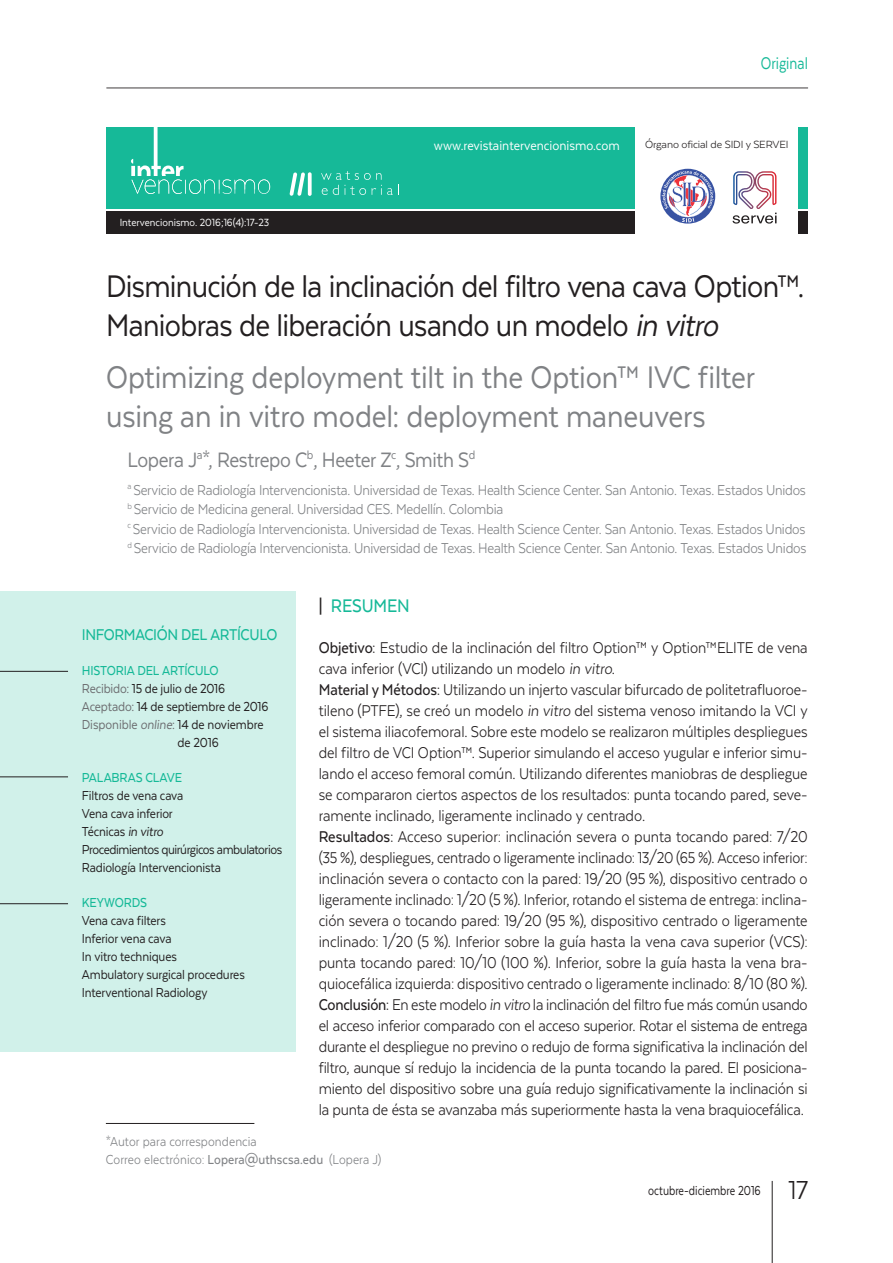
<style>
.page{position:relative;width:893px;height:1263px;background:#fff}
.page>*{position:absolute;margin:0;border:0;box-sizing:border-box;transform-origin:0 0}
.t1{font:36px/39px "Texta";letter-spacing:-.02em;color:#231f20;scale:.9 1}
.t2{font:36px/39px "Texta";letter-spacing:-.005em;color:#808285;scale:.9 1}
.t3{font:24px "Texta";letter-spacing:-.015em;color:#808285;scale:.9 1}
.t4{font:500 21px "Texta";letter-spacing:-.005em;color:#16b998;scale:.9 1}
.t5{font:19.5px "Texta";color:#16b998;scale:.8 1}
.t6{font:18px/21px "Texta";letter-spacing:-.005em;color:#231f20;scale:.9 1}
.t7{font:500 18px "Texta";letter-spacing:-.02em;color:#16b998;scale:.9 1}
.t8{font:16.5px/19.5px "Texta";letter-spacing:-.015em;color:#808285;scale:.9 1}
.t9{font:15px/18px "Texta";letter-spacing:-.01em;color:#231f20;scale:.9 1}
.t10{font:15px/18px "Texta";letter-spacing:.005em;color:#808285;scale:.9 1}
.t11{font:500 15px "Texta";letter-spacing:-.01em;color:#16b998;scale:.9 1}
.t12{font:15px "Texta";color:#fff;scale:.93 1}
.t13{font:15px "Texta";letter-spacing:-.005em;color:#6c6d70;scale:.9 1}
.t14{font:15px "Texta";letter-spacing:-.01em;color:#231f20;scale:.8 1}
.t15{font:12px "Texta";color:#fff;scale:.93 1}
.t16{font:12px "Texta";letter-spacing:-.01em;color:#231f20}
.s1{font-style:italic}
.s2{color:#6c6d70}
.s3{color:#231f20}
.s4{font-weight:500}
.s5{font-size:30px}
</style>
<div class="page">
<hr style="left:772px;top:1181px;width:1px;height:82px;background:#231f20">
<hr style="left:106px;top:88px;width:702px;height:1px;background:#231f20">
<div style="left:0;top:591px;width:295px;height:460px;background:#d1f1ea"></div>
<hr style="left:0;top:671px;width:68px;height:1px;background:#231f20">
<hr style="left:0;top:776px;width:68px;height:1px;background:#231f20">
<hr style="left:0;top:903px;width:68px;height:1px;background:#231f20">
<hr style="left:106px;top:1123px;width:148px;height:1px;background:#231f20">
<div style="left:106px;top:128px;width:702px;height:81px;background:#16b998"></div>
<div style="left:106px;top:211px;width:702px;height:23px;background:#231f20"></div>
<div style="left:636px;top:125px;width:162px;height:109px;background:#fff"></div>
<svg style="left:131px;top:127px;width:139px;height:67px"></svg>
<svg style="left:660px;top:169px;width:55px;height:55px"></svg>
<svg style="left:662px;top:171px;width:52px;height:51px"></svg>
<svg style="left:308px;top:172px;width:4px;height:24px"></svg>
<svg style="left:289px;top:172px;width:16px;height:24px"></svg>
<svg style="left:321px;top:171px;width:78px;height:24px"></svg>
<svg style="left:733px;top:171px;width:43px;height:53px"></svg>
<p class="t5" style="left:761px;top:53px;width:60px">Original</p>
<p class="t15" style="left:120px;top:216px;width:162px">Intervencionismo. 2016;16(4):17-23</p>
<p class="t12" style="left:434px;top:137px;width:201px">www.revistaintervencionismo.com</p>
<p class="t16" style="left:645px;top:138px;width:145px">Órgano oficial de SIDI y SERVEI</p>
<h1 class="t1" style="left:106px;top:266px;width:777px">Disminución de la inclinación del filtro vena cava Option™.<br>Maniobras de liberación usando un modelo <span class="s1">in vitro</span></h1>
<h1 class="t2" style="left:106px;top:357px;width:722px">Optimizing deployment tilt in the Option™ IVC filter using an in vitro model: deployment maneuvers</h1>
<h2 class="t3" style="left:127px;top:447px;width:388px">Lopera J<sup>a</sup>*, Restrepo C<sup>b</sup>, Heeter Z<sup>c</sup>, Smith S<sup>d</sup></h2>
<p class="t8" style="left:127px;top:480px;width:756px"><sup>a</sup> Servicio de Radiología Intervencionista. Universidad de Texas. Health Science Center. San Antonio. Texas. Estados Unidos <sup>b</sup> Servicio de Medicina general. Universidad CES. Medellín. Colombia<br><sup>c</sup> Servicio de Radiología Intervencionista. Universidad de Texas. Health Science Center. San Antonio. Texas. Estados Unidos <sup>d</sup> Servicio de Radiología Intervencionista. Universidad de Texas. Health Science Center. San Antonio. Texas. Estados Unidos</p>
<p class="t7" style="left:82px;top:626px;width:219px">INFORMACIÓN DEL ARTÍCULO</p>
<p class="t11" style="left:82px;top:663px;width:154px">HISTORIA DEL ARTÍCULO</p>
<p class="t9" style="left:82px;top:680px;width:161px"><span class="s2">Recibido:</span> 15 de julio de 2016</p>
<p class="t9" style="left:82px;top:698px;width:209px"><span class="s2">Aceptado:</span> 14 de septiembre de 2016</p>
<p class="t13" style="left:82px;top:717px;width:203px">Disponible online: <span class="s3">14 de noviembre</span></p>
<p class="t9" style="left:178px;top:734px;width:47px">de 2016</p>
<p class="t11" style="left:82px;top:770px;width:113px">PALABRAS CLAVE</p>
<p class="t9" style="left:82px;top:787px;width:224px">Filtros de vena cava<br>Vena cava inferior<br>Técnicas in vitro<br>Procedimientos quirúrgicos ambulatorios<br>Radiología Intervencionista</p>
<p class="t11" style="left:82px;top:895px;width:74px">KEYWORDS</p>
<p class="t9" style="left:82px;top:912px;width:183px">Vena cava filters<br>Inferior vena cava<br>In vitro techniques<br>Ambulatory surgical procedures<br>Interventional Radiology</p>
<p class="t4" style="left:319px;top:595px;width:103px"><span class="s3">|</span> RESUMEN</p>
<p class="t6" style="left:319px;top:636px;width:545px"><span class="s4">Objetivo:</span> Estudio de la inclinación del filtro Option™ y Option™ELITE de vena cava inferior (VCI) utilizando un modelo <span class="s1">in vitro</span>.<br><span class="s4">Material y Métodos:</span> Utilizando un injerto vascular bifurcado de politetrafluoroe&shy;tileno (PTFE), se creó un modelo <span class="s1">in vitro</span> del sistema venoso imitando la VCI y el sistema iliacofemoral. Sobre este modelo se realizaron múltiples despliegues del filtro de VCI Option™. Superior simulando el acceso yugular e inferior simu&shy;lando el acceso femoral común. Utilizando diferentes maniobras de despliegue se compararon ciertos aspectos de los resultados: punta tocando pared, seve&shy;ramente inclinado, ligeramente inclinado y centrado.<br><span class="s4">Resultados:</span> Acceso superior: inclinación severa o punta tocando pared: 7/20 (35 %), despliegues, centrado o ligeramente inclinado: 13/20 (65 %). Acceso inferior: inclinación severa o contacto con la pared: 19/20 (95 %), dispositivo centrado o ligeramente inclinado: 1/20 (5 %). Inferior, rotando el sistema de entrega: inclina&shy;ción severa o tocando pared: 19/20 (95 %), dispositivo centrado o ligeramente inclinado: 1/20 (5 %). Inferior sobre la guía hasta la vena cava superior (VCS): punta tocando pared: 10/10 (100 %). Inferior, sobre la guía hasta la vena bra&shy;quiocefálica izquierda: dispositivo centrado o ligeramente inclinado: 8/10 (80 %).<br><span class="s4">Conclusión:</span> En este modelo <span class="s1">in vitro</span> la inclinación del filtro fue más común usando el acceso inferior comparado con el acceso superior. Rotar el sistema de entrega durante el despliegue no previno o redujo de forma significativa la inclinación del filtro, aunque sí redujo la incidencia de la punta tocando la pared. El posiciona&shy;miento del dispositivo sobre una guía redujo significativamente la inclinación si la punta de ésta se avanzaba más superiormente hasta la vena braquiocefálica.</p>
<p class="t10" style="left:106px;top:1132px;width:308px">*Autor para correspondencia<br>Correo electrónico: <span class="s4">Lopera@uthscsa.edu</span> (Lopera J)</p>
<p class="t14" style="left:648px;top:1182px;width:201px">octubre-diciembre 2016 <span class="s5">17</span></p>
</div>
